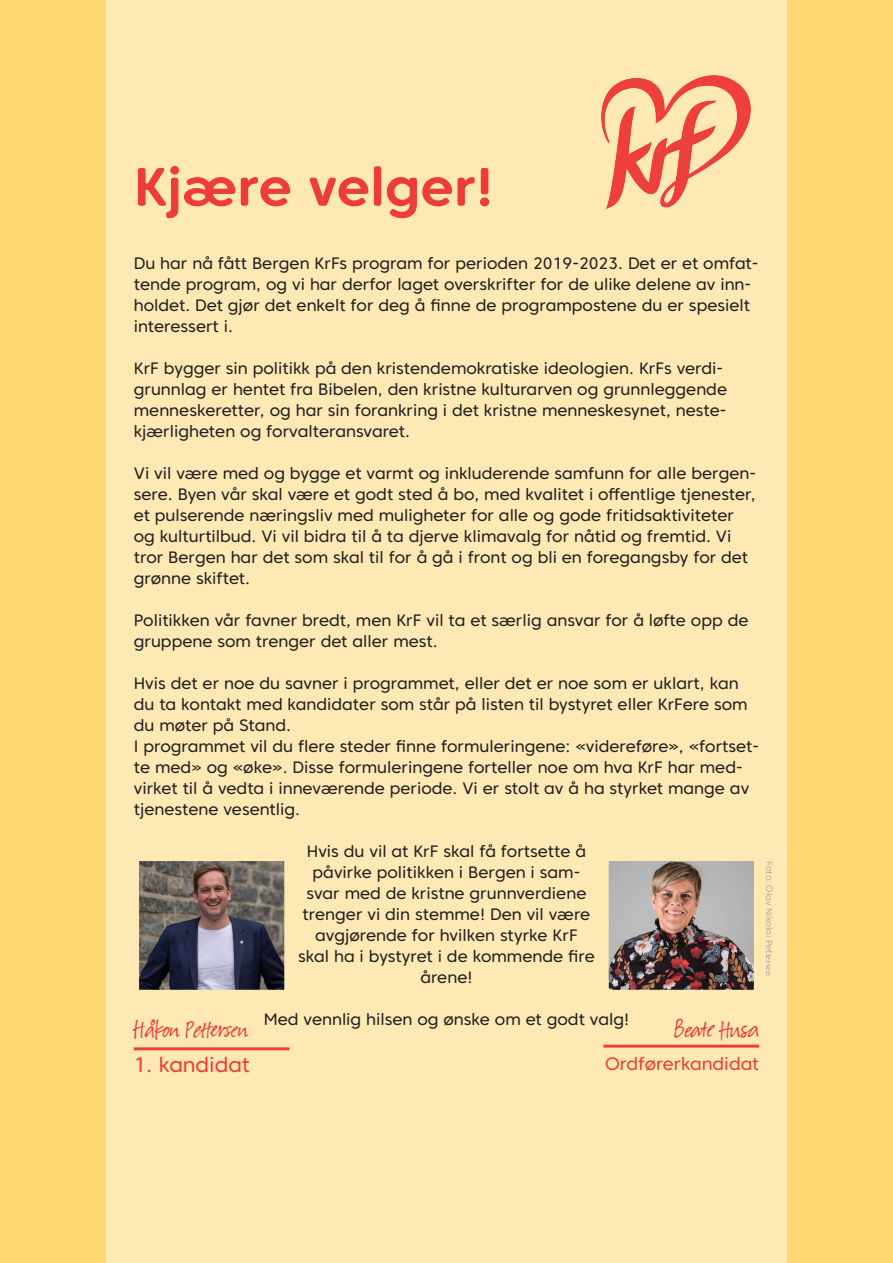
<style>
.page{position:relative;width:893px;height:1263px;background:#fed672}
.page>*{position:absolute;margin:0;border:0;box-sizing:border-box;transform-origin:0 0}
.t1{font:700 54px "Core Sans CR 65";color:#ee3d39}
.t2{font:28.5px "Suomi Hand Script";color:#ee3d39}
.t3{font:21px "Core Sans CR 45";color:#ee3d39}
.t4{font:18px "Core Sans CR 45";color:#ee3d39}
.t5{font:16.5px/21px "Core Sans CR 45";color:#231f20}
.t6{font:300 9px "Core Sans CR 35";color:#a79c95}
.s1{font-family:"Minion Pro";font-weight:400}
</style>
<div class="page">
<div style="left:106px;top:0;width:681px;height:1263px;background:#fee9b5"></div>
<img style="left:601px;top:75px;width:150px;height:134px">
<img style="left:140px;top:861px;width:144px;height:128px">
<img style="left:609px;top:861px;width:144px;height:128px">
<hr style="left:134px;top:1047px;width:156px;height:3px;background:#ee3d39">
<hr style="left:603px;top:1044px;width:156px;height:3px;background:#ee3d39">
<p class="t1" style="left:134px;top:153px;width:361px">Kjære velger!</p>
<p class="t5" style="left:134px;top:253px;width:626px">Du har nå fått Bergen KrFs program for perioden 2019-2023. Det er et omfat&shy;tende program, og vi har derfor laget overskrifter for de ulike delene av inn&shy;holdet. Det gjør det enkelt for deg å finne de programpostene du er spesielt interessert i.</p>
<p class="t5" style="left:134px;top:358px;width:595px">KrF bygger sin politikk på den kristendemokratiske ideologien. KrFs verdi&shy;grunnlag er hentet fra Bibelen, den kristne kulturarven og grunnleggende menneskeretter, og har sin forankring i det kristne menneskesynet, neste&shy;kjærligheten og forvalteransvaret.</p>
<p class="t5" style="left:134px;top:463px;width:624px">Vi vil være med og bygge et varmt og inkluderende samfunn for alle bergen&shy;sere. Byen vår skal være et godt sted å bo, med kvalitet i offentlige tjenester, et pulserende næringsliv med muligheter for alle og gode fritidsaktiviteter og kulturtilbud. Vi vil bidra til å ta djerve klimavalg for nåtid og fremtid. Vi tror Bergen har det som skal til for å gå i front og bli en foregangsby for det grønne skiftet.</p>
<p class="t5" style="left:134px;top:610px;width:616px">Politikken vår favner bredt, men KrF vil ta et særlig ansvar for å løfte opp de gruppene som trenger det aller mest.</p>
<p class="t5" style="left:134px;top:673px;width:615px">Hvis det er noe du savner i programmet, eller det er noe som er uklart, kan du ta kontakt med kandidater som står på listen til bystyret eller KrFere som du møter på Stand.</p>
<p class="t5" style="left:134px;top:736px;width:627px">I programmet vil du flere steder finne formuleringene: «videreføre», «fortset&shy;te med» og «øke». Disse formuleringene forteller noe om hva KrF har med&shy;virket til å vedta i inneværende periode. Vi er stolt av å ha styrket mange av tjenestene vesentlig.</p>
<p class="t5" style="left:298px;top:841px;width:298px;text-align:center">Hvis du vil at KrF skal få fortsette å påvirke politikken i Bergen i sam&shy;svar med de kristne grunnverdiene trenger vi din stemme! Den vil være avgjørende for hvilken styrke KrF skal ha i bystyret i de kommende fire årene!</p>
<p class="t5" style="left:264px;top:1009px;width:367px">Med vennlig hilsen og ønske om et godt valg!</p>
<p class="t6" style="left:775px;top:861px;width:116px;rotate:90deg">Foto: Olav Nikolai Pet<span class="s1">tersen</span></p>
<p class="t2" style="left:134px;top:1015px;width:115px">Håkon Pettersen</p>
<p class="t2" style="left:674px;top:1015px;width:86px">Beate Husa</p>
<p class="t3" style="left:134px;top:1052px;width:118px">1. kandidat</p>
<p class="t4" style="left:605px;top:1053px;width:156px">Ordførerkandidat</p>
</div>
